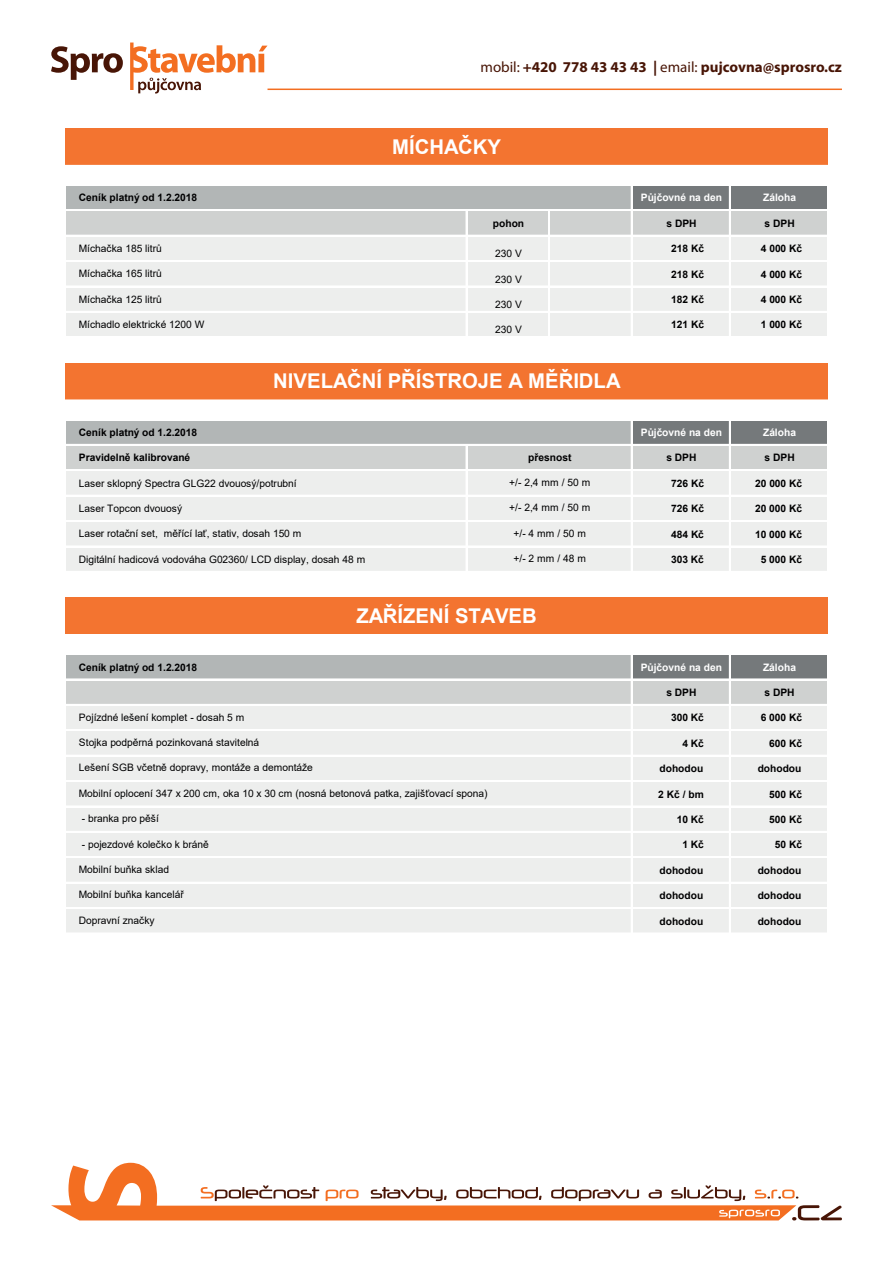
<style>
.page{position:relative;width:893px;height:1263px;background:#fff}
.page>*{position:absolute;margin:0;border:0;box-sizing:border-box;transform-origin:0 0}
.t1{font:700 20.4px "Arial";color:#fff}
.t2{font:700 15px "Myriad Pro";color:#481506}
.t3{font:10.2px "Arial";letter-spacing:-.005em;color:#000001}
.t4{font:700 10.2px "Arial";letter-spacing:-.005em;color:#000001}
.t5{font:700 10.2px "Arial";color:#fff}
.s1{font-weight:400}
</style>
<div class="page">
<svg style="left:51px;top:43px;width:216px;height:51px"></svg>
<hr style="left:267px;top:89px;width:575px;height:1px;background:#f36e21">
<svg style="left:51px;top:1163px;width:791px;height:57px"></svg>
<div style="left:65px;top:129px;width:763px;height:37px;background:#f37430"></div>
<div style="left:65px;top:185px;width:567px;height:25px;background:#b2b6b6"></div>
<div style="left:632px;top:185px;width:196px;height:25px;background:#75797b"></div>
<div style="left:65px;top:210px;width:763px;height:26px;background:#cfd1d0"></div>
<div style="left:65px;top:236px;width:763px;height:101px;background:#edeeed"></div>
<div style="left:65px;top:363px;width:763px;height:38px;background:#f37430"></div>
<div style="left:65px;top:420px;width:567px;height:25px;background:#b2b6b6"></div>
<div style="left:632px;top:420px;width:196px;height:25px;background:#75797b"></div>
<div style="left:65px;top:445px;width:763px;height:25px;background:#cfd1d0"></div>
<div style="left:65px;top:470px;width:763px;height:102px;background:#edeeed"></div>
<div style="left:65px;top:597px;width:763px;height:38px;background:#f37430"></div>
<div style="left:65px;top:654px;width:567px;height:26px;background:#b2b6b6"></div>
<div style="left:632px;top:654px;width:196px;height:26px;background:#75797b"></div>
<div style="left:65px;top:679px;width:763px;height:26px;background:#cfd1d0"></div>
<div style="left:65px;top:705px;width:763px;height:229px;background:#edeeed"></div>
<hr style="left:466px;top:210px;width:1px;height:127px;background:#fff">
<hr style="left:548px;top:210px;width:1px;height:127px;background:#fff">
<hr style="left:549px;top:210px;width:1px;height:127px;background:#fff">
<hr style="left:631px;top:166px;width:1px;height:171px;background:#fff">
<hr style="left:729px;top:166px;width:2px;height:171px;background:#fff">
<hr style="left:827px;top:166px;width:2px;height:171px;background:#fff">
<hr style="left:466px;top:445px;width:1px;height:127px;background:#fff">
<hr style="left:631px;top:401px;width:1px;height:171px;background:#fff">
<hr style="left:729px;top:401px;width:2px;height:171px;background:#fff">
<hr style="left:827px;top:401px;width:2px;height:171px;background:#fff">
<hr style="left:631px;top:635px;width:1px;height:299px;background:#fff">
<hr style="left:729px;top:635px;width:2px;height:299px;background:#fff">
<hr style="left:827px;top:635px;width:2px;height:299px;background:#fff">
<hr style="left:65px;top:165px;width:763px;height:2px;background:#fff">
<hr style="left:65px;top:184px;width:763px;height:2px;background:#fff">
<hr style="left:65px;top:209px;width:763px;height:1px;background:#fff">
<hr style="left:65px;top:210px;width:763px;height:1px;background:#fff">
<hr style="left:65px;top:235px;width:763px;height:1px;background:#fff">
<hr style="left:65px;top:260px;width:763px;height:1px;background:#fff">
<hr style="left:65px;top:261px;width:763px;height:1px;background:#fff">
<hr style="left:65px;top:286px;width:763px;height:1px;background:#fff">
<hr style="left:65px;top:311px;width:763px;height:2px;background:#fff">
<hr style="left:65px;top:336px;width:763px;height:1px;background:#fff">
<hr style="left:65px;top:400px;width:763px;height:1px;background:#fff">
<hr style="left:65px;top:444px;width:763px;height:2px;background:#fff">
<hr style="left:65px;top:469px;width:763px;height:1px;background:#fff">
<hr style="left:65px;top:470px;width:763px;height:1px;background:#fff">
<hr style="left:65px;top:495px;width:763px;height:1px;background:#fff">
<hr style="left:65px;top:520px;width:763px;height:2px;background:#fff">
<hr style="left:65px;top:546px;width:763px;height:1px;background:#fff">
<hr style="left:65px;top:571px;width:763px;height:2px;background:#fff">
<hr style="left:65px;top:634px;width:763px;height:2px;background:#fff">
<hr style="left:65px;top:653px;width:763px;height:2px;background:#fff">
<hr style="left:65px;top:679px;width:763px;height:1px;background:#fff">
<hr style="left:65px;top:704px;width:763px;height:1px;background:#fff">
<hr style="left:65px;top:729px;width:763px;height:1px;background:#fff">
<hr style="left:65px;top:730px;width:763px;height:1px;background:#fff">
<hr style="left:65px;top:755px;width:763px;height:1px;background:#fff">
<hr style="left:65px;top:780px;width:763px;height:2px;background:#fff">
<hr style="left:65px;top:806px;width:763px;height:1px;background:#fff">
<hr style="left:65px;top:831px;width:763px;height:1px;background:#fff">
<hr style="left:65px;top:856px;width:763px;height:1px;background:#fff">
<hr style="left:65px;top:857px;width:763px;height:1px;background:#fff">
<hr style="left:65px;top:882px;width:763px;height:1px;background:#fff">
<hr style="left:65px;top:907px;width:763px;height:2px;background:#fff">
<hr style="left:65px;top:933px;width:763px;height:1px;background:#fff">
<p class="t2" style="left:480px;top:57px;width:363px"><span class="s1">mobil:</span> +420 778 43 43 43 | <span class="s1">email:</span> pujcovna@sprosro.cz</p>
<h1 class="t1" style="left:392px;top:132px;width:110px">MÍCHAČKY</h1>
<p class="t4" style="left:79px;top:191px;width:120px">Ceník platný od 1.2.2018</p>
<p class="t5" style="left:641px;top:191px;width:83px">Půjčovné na den</p>
<p class="t5" style="left:763px;top:191px;width:35px">Záloha</p>
<p class="t4" style="left:493px;top:216px;width:33px">pohon</p>
<p class="t4" style="left:666px;top:216px;width:32px">s DPH</p>
<p class="t4" style="left:765px;top:216px;width:32px">s DPH</p>
<p class="t3" style="left:79px;top:241px;width:84px">Míchačka 185 litrů</p>
<p class="t3" style="left:495px;top:247px;width:28px">230 V</p>
<p class="t4" style="left:671px;top:241px;width:34px">218 Kč</p>
<p class="t4" style="left:761px;top:241px;width:43px">4 000 Kč</p>
<p class="t3" style="left:79px;top:267px;width:84px">Míchačka 165 litrů</p>
<p class="t3" style="left:495px;top:272px;width:28px">230 V</p>
<p class="t4" style="left:671px;top:267px;width:34px">218 Kč</p>
<p class="t4" style="left:761px;top:267px;width:43px">4 000 Kč</p>
<p class="t3" style="left:79px;top:292px;width:84px">Míchačka 125 litrů</p>
<p class="t3" style="left:495px;top:297px;width:28px">230 V</p>
<p class="t4" style="left:671px;top:292px;width:34px">182 Kč</p>
<p class="t4" style="left:761px;top:292px;width:43px">4 000 Kč</p>
<p class="t3" style="left:79px;top:318px;width:127px">Míchadlo elektrické 1200 W</p>
<p class="t3" style="left:495px;top:323px;width:28px">230 V</p>
<p class="t4" style="left:671px;top:318px;width:34px">121 Kč</p>
<p class="t4" style="left:761px;top:318px;width:43px">1 000 Kč</p>
<h1 class="t1" style="left:273px;top:367px;width:349px">NIVELAČNÍ PŘÍSTROJE A MĚŘIDLA</h1>
<p class="t4" style="left:79px;top:425px;width:120px">Ceník platný od 1.2.2018</p>
<p class="t5" style="left:641px;top:425px;width:83px">Půjčovné na den</p>
<p class="t5" style="left:763px;top:425px;width:35px">Záloha</p>
<p class="t4" style="left:79px;top:451px;width:113px">Pravidelně kalibrované</p>
<p class="t4" style="left:666px;top:451px;width:32px">s DPH</p>
<p class="t4" style="left:765px;top:451px;width:32px">s DPH</p>
<p class="t3" style="left:79px;top:476px;width:219px">Laser sklopný Spectra GLG22 dvouosý/potrubní</p>
<p class="t4" style="left:671px;top:476px;width:34px">726 Kč</p>
<p class="t4" style="left:755px;top:476px;width:49px">20 000 Kč</p>
<p class="t3" style="left:79px;top:501px;width:105px">Laser Topcon dvouosý</p>
<p class="t4" style="left:671px;top:501px;width:34px">726 Kč</p>
<p class="t4" style="left:755px;top:501px;width:49px">20 000 Kč</p>
<p class="t3" style="left:79px;top:527px;width:224px">Laser rotační set, měřící lať, stativ, dosah 150 m</p>
<p class="t4" style="left:671px;top:527px;width:34px">484 Kč</p>
<p class="t4" style="left:755px;top:527px;width:49px">10 000 Kč</p>
<p class="t3" style="left:79px;top:552px;width:288px">Digitální hadicová vodováha G02360/ LCD display, dosah 48 m</p>
<p class="t4" style="left:671px;top:552px;width:34px">303 Kč</p>
<p class="t4" style="left:761px;top:552px;width:43px">5 000 Kč</p>
<p class="t4" style="left:528px;top:450px;width:45px">přesnost</p>
<p class="t3" style="left:509px;top:475px;width:83px">+/- 2,4 mm / 50 m</p>
<p class="t3" style="left:509px;top:501px;width:83px">+/- 2,4 mm / 50 m</p>
<p class="t3" style="left:513px;top:526px;width:74px">+/- 4 mm / 50 m</p>
<p class="t3" style="left:513px;top:552px;width:74px">+/- 2 mm / 48 m</p>
<h1 class="t1" style="left:356px;top:601px;width:182px">ZAŘÍZENÍ STAVEB</h1>
<p class="t4" style="left:79px;top:660px;width:120px">Ceník platný od 1.2.2018</p>
<p class="t5" style="left:641px;top:660px;width:83px">Půjčovné na den</p>
<p class="t5" style="left:763px;top:660px;width:35px">Záloha</p>
<p class="t4" style="left:666px;top:685px;width:32px">s DPH</p>
<p class="t4" style="left:764px;top:685px;width:32px">s DPH</p>
<p class="t4" style="left:671px;top:711px;width:34px">300 Kč</p>
<p class="t4" style="left:761px;top:711px;width:43px">6 000 Kč</p>
<p class="t4" style="left:682px;top:736px;width:23px">4 Kč</p>
<p class="t4" style="left:769px;top:736px;width:34px">600 Kč</p>
<p class="t4" style="left:659px;top:761px;width:45px">dohodou</p>
<p class="t4" style="left:758px;top:761px;width:45px">dohodou</p>
<p class="t4" style="left:658px;top:787px;width:47px">2 Kč / bm</p>
<p class="t4" style="left:769px;top:787px;width:34px">500 Kč</p>
<p class="t4" style="left:677px;top:812px;width:29px">10 Kč</p>
<p class="t4" style="left:769px;top:812px;width:34px">500 Kč</p>
<p class="t4" style="left:682px;top:838px;width:23px">1 Kč</p>
<p class="t4" style="left:775px;top:838px;width:29px">50 Kč</p>
<p class="t4" style="left:659px;top:863px;width:45px">dohodou</p>
<p class="t4" style="left:758px;top:863px;width:45px">dohodou</p>
<p class="t4" style="left:659px;top:888px;width:45px">dohodou</p>
<p class="t4" style="left:758px;top:888px;width:45px">dohodou</p>
<p class="t4" style="left:659px;top:914px;width:45px">dohodou</p>
<p class="t4" style="left:758px;top:914px;width:45px">dohodou</p>
<p class="t3" style="left:79px;top:710px;width:167px">Pojízdné lešení komplet - dosah 5 m</p>
<p class="t3" style="left:79px;top:735px;width:182px">Stojka podpěrná pozinkovaná stavitelná</p>
<p class="t3" style="left:79px;top:761px;width:236px">Lešení SGB včetně dopravy, montáže a demontáže</p>
<p class="t3" style="left:79px;top:786px;width:410px">Mobilní oplocení 347 x 200 cm, oka 10 x 30 cm (nosná betonová patka, zajišťovací spona)</p>
<p class="t3" style="left:82px;top:811px;width:79px">- branka pro pěší</p>
<p class="t3" style="left:82px;top:837px;width:129px">- pojezdové kolečko k bráně</p>
<p class="t3" style="left:79px;top:862px;width:92px">Mobilní buňka sklad</p>
<p class="t3" style="left:79px;top:888px;width:106px">Mobilní buňka kancelář</p>
<p class="t3" style="left:79px;top:913px;width:77px">Dopravní značky</p>
</div>
